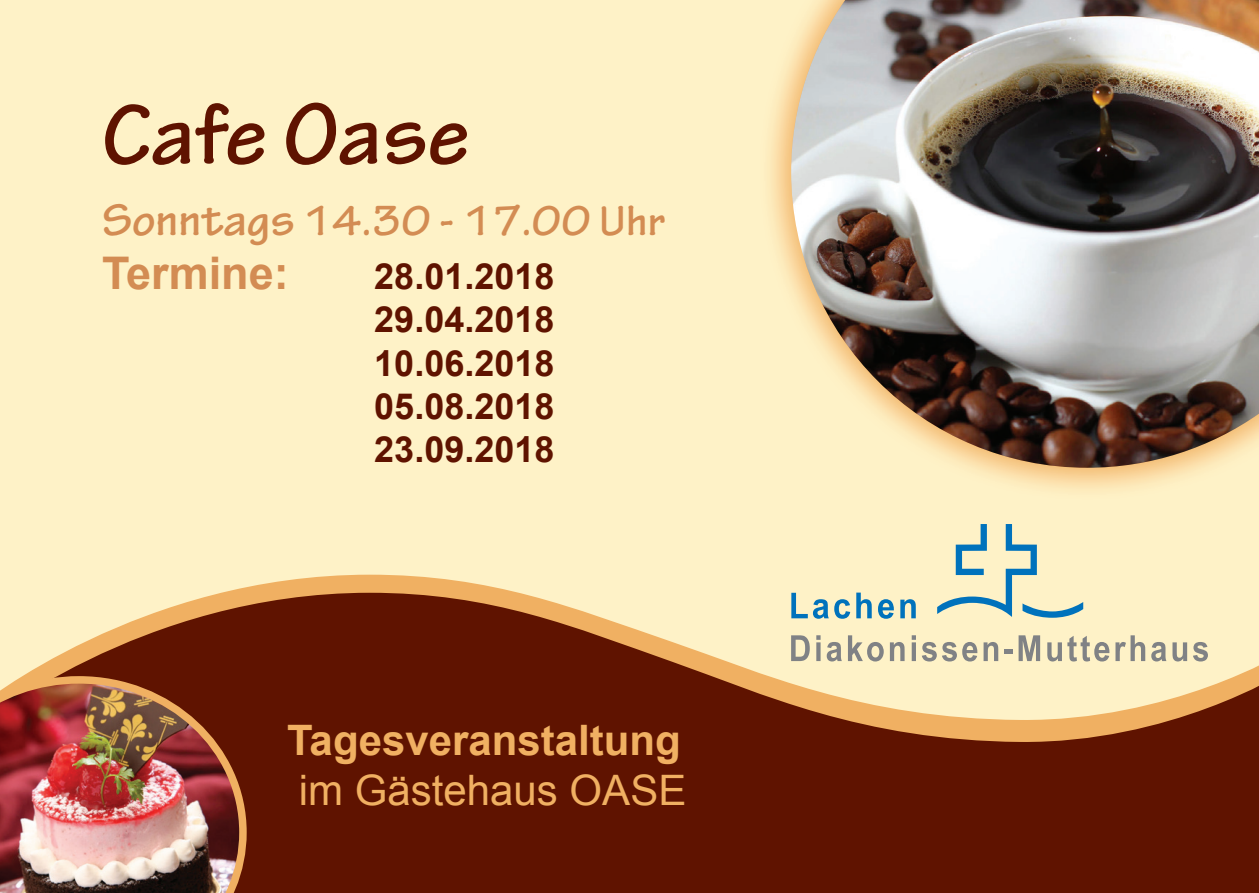
<style>
.page{position:relative;width:1259px;height:893px;background:#fff}
.page>*{position:absolute;margin:0;border:0;box-sizing:border-box;transform-origin:0 0}
.t1{font:700 90px "Tekton Pro";letter-spacing:-.005em;color:#5f1300}
.t2{font:700 45px "Tekton Pro";color:#d38c53}
.t3{font:700 45px "Arial";color:#d38c53}
.t4{font:700 42px "Arial";color:#f0b062}
.t5{font:42px "Arial";color:#f0b062}
.t6{font:700 36px/43.2px "Arial";color:#5f1300;text-align:justify}
.s1{font-size:48px}
</style>
<div class="page">
<div style="left:0;top:0;width:1259px;height:777px;background:#fef2c7"></div>
<img style="left:791px;top:0;width:468px;height:468px">
<svg style="left:229px;top:575px;width:282px;height:16px;fill:#f0b062"></svg>
<svg style="left:29px;top:591px;width:1230px;height:302px"></svg>
<img style="left:0;top:672px;width:250px;height:221px">
<svg style="left:937px;top:524px;width:146px;height:94px"></svg>
<svg style="left:791px;top:593px;width:59px;height:26px"></svg>
<svg style="left:856px;top:593px;width:15px;height:25px"></svg>
<svg style="left:878px;top:599px;width:16px;height:20px"></svg>
<svg style="left:900px;top:599px;width:15px;height:19px"></svg>
<svg style="left:791px;top:635px;width:19px;height:26px"></svg>
<svg style="left:816px;top:635px;width:4px;height:5px"></svg>
<svg style="left:816px;top:642px;width:4px;height:19px"></svg>
<svg style="left:826px;top:642px;width:16px;height:19px"></svg>
<svg style="left:848px;top:635px;width:35px;height:26px"></svg>
<svg style="left:890px;top:642px;width:14px;height:19px"></svg>
<svg style="left:911px;top:635px;width:5px;height:5px"></svg>
<div style="left:911px;top:642px;width:5px;height:19px;background:#808285"></div>
<svg style="left:922px;top:642px;width:55px;height:19px"></svg>
<svg style="left:983px;top:642px;width:15px;height:19px"></svg>
<div style="left:1004px;top:649px;width:8px;height:5px;background:#808285"></div>
<svg style="left:1018px;top:635px;width:22px;height:26px"></svg>
<svg style="left:1047px;top:636px;width:62px;height:25px"></svg>
<svg style="left:1115px;top:635px;width:30px;height:26px"></svg>
<svg style="left:1151px;top:642px;width:15px;height:19px"></svg>
<svg style="left:1172px;top:642px;width:15px;height:19px"></svg>
<svg style="left:1193px;top:642px;width:15px;height:19px"></svg>
<h1 class="t1" style="left:102px;top:82px;width:369px">Cafe Oase</h1>
<p class="t2" style="left:102px;top:195px;width:564px"><span class="s1">Sonntags</span> 14.30 - 17.00 Uhr</p>
<p class="t3" style="left:102px;top:243px;width:188px">Termine:</p>
<p class="t6" style="left:374px;top:256px;width:182px">28.01.2018<br>29.04.2018<br>10.06.2018<br>05.08.2018<br>23.09.2018</p>
<p class="t4" style="left:287px;top:712px;width:395px">Tagesveranstaltung</p>
<p class="t5" style="left:299px;top:763px;width:389px">im Gästehaus OASE</p>
</div>
